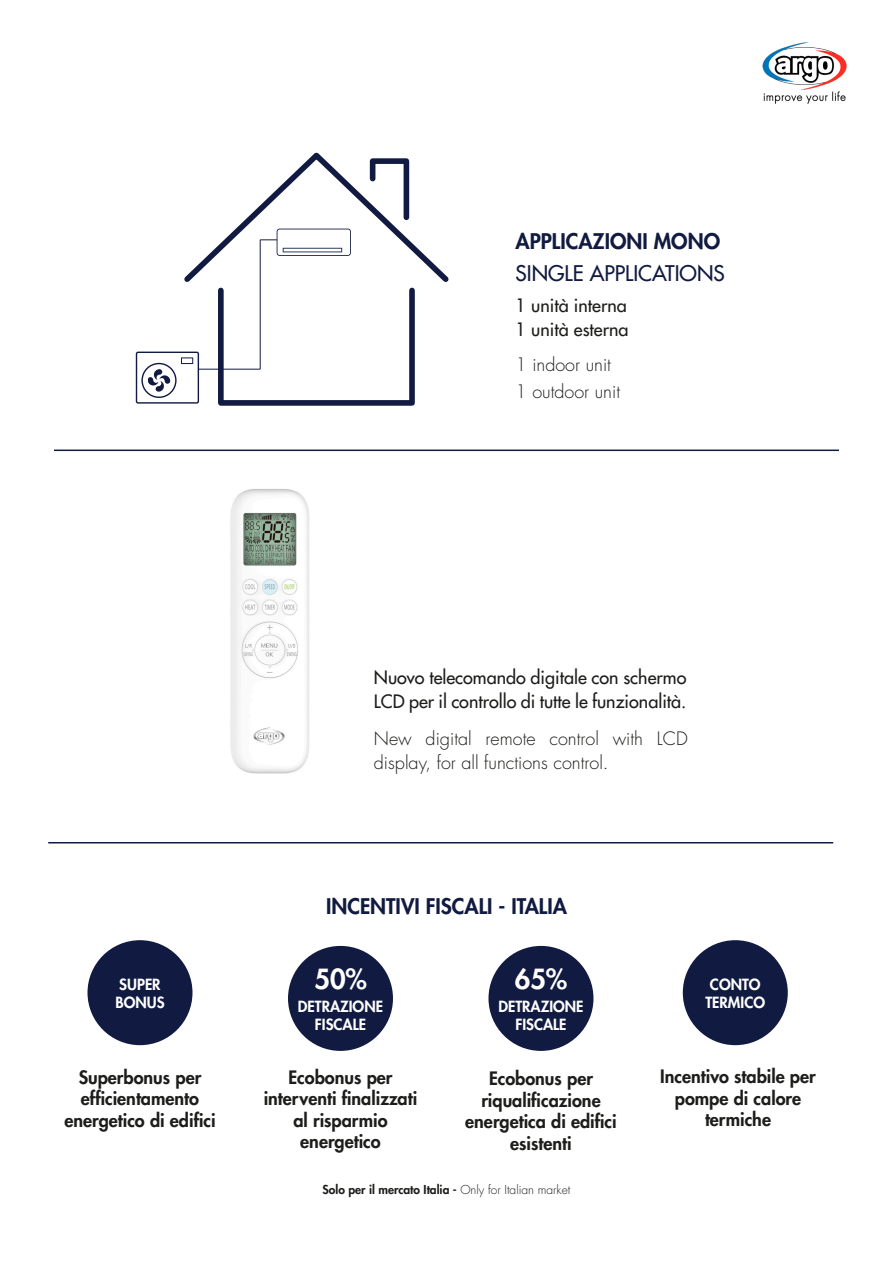
<style>
.page{position:relative;width:893px;height:1263px;background:#fff}
.page>*{position:absolute;margin:0;border:0;box-sizing:border-box;transform-origin:0 0}
.t1{font:800 27px "Futura LT";color:#fff}
.t2{font:800 21px "Futura LT";color:#111a40}
.t3{font:21px "Futura LT";color:#111a40}
.t4{font:800 18px/21.6px "Futura LT";color:#1d1d1b;text-align:center}
.t5{font:18px/24px "Futura LT";color:#1d1d1b}
.t6{font:300 18px/24px "Futura LT";color:#1d1d1b}
.t7{font:800 15px "Futura LT";color:#fff}
.t8{font:800 12px "Futura LT";color:#1d1d1b}
.s1{font-weight:300}
</style>
<div class="page">
<div style="left:218px;top:288px;width:197px;height:118px;border:6px solid #111a40"></div>
<div style="left:136px;top:352px;width:63px;height:52px;border:1px solid #111a40;border-radius:2px"></div>
<div style="left:141px;top:363px;width:36px;height:35px;border:1px solid #111a40;border-radius:50%"></div>
<div style="left:181px;top:358px;width:12px;height:6px;border:1px solid #111a40"></div>
<svg style="left:148px;top:369px;width:22px;height:23px"></svg>
<hr style="left:198px;top:369px;width:62px;height:1px;background:#111a40">
<svg style="left:184px;top:152px;width:265px;height:135px"></svg>
<hr style="left:260px;top:240px;width:1px;height:129px;background:#111a40">
<hr style="left:48px;top:842px;width:785px;height:1px;background:#111a40">
<hr style="left:54px;top:449px;width:785px;height:2px;background:#111a40">
<img style="left:762px;top:42px;width:85px;height:62px">
<div style="left:288px;top:946px;width:105px;height:105px;background:#111a40;border-radius:50%"></div>
<div style="left:488px;top:946px;width:105px;height:105px;background:#111a40;border-radius:50%"></div>
<div style="left:683px;top:940px;width:105px;height:105px;background:#111a40;border-radius:50%"></div>
<div style="left:87px;top:940px;width:105px;height:105px;background:#111a40;border-radius:50%"></div>
<img style="left:230px;top:489px;width:79px;height:285px">
<p class="t2" style="left:516px;top:227px;width:206px">APPLICAZIONI MONO</p>
<p class="t3" style="left:516px;top:260px;width:211px">SINGLE APPLICATIONS</p>
<p class="t5" style="left:516px;top:293px;width:113px">1 unità interna</p>
<p class="t5" style="left:516px;top:317px;width:115px">1 unità esterna</p>
<p class="t6" style="left:516px;top:353px;width:97px">1 indoor unit</p>
<p class="t6" style="left:516px;top:380px;width:106px">1 outdoor unit</p>
<p class="t5" style="left:374px;top:665px;width:314px">Nuovo telecomando digitale con schermo<br>LCD per il controllo di tutte le funzionalità.</p>
<p class="t6" style="left:374px;top:727px;width:315px">New digital remote control with LCD display, for all functions control.</p>
<p class="t7" style="left:119px;top:974px;width:43px">SUPER</p>
<p class="t7" style="left:115px;top:992px;width:51px">BONUS</p>
<p class="t2" style="left:326px;top:892px;width:242px">INCENTIVI FISCALI - ITALIA</p>
<p class="t1" style="left:314px;top:961px;width:54px">50%</p>
<p class="t7" style="left:298px;top:996px;width:87px">DETRAZIONE</p>
<p class="t7" style="left:315px;top:1014px;width:53px">FISCALE</p>
<p class="t1" style="left:515px;top:961px;width:54px">65%</p>
<p class="t7" style="left:498px;top:996px;width:87px">DETRAZIONE</p>
<p class="t7" style="left:515px;top:1014px;width:53px">FISCALE</p>
<p class="t7" style="left:710px;top:974px;width:52px">CONTO</p>
<p class="t7" style="left:705px;top:992px;width:61px">TERMICO</p>
<p class="t4" style="left:465px;top:1067px;width:153px">Ecobonus per riqualificazione energetica di edifici esistenti</p>
<p class="t4" style="left:660px;top:1065px;width:157px">Incentivo stabile per pompe di calore termiche</p>
<p class="t8" style="left:323px;top:1181px;width:249px">Solo per il mercato Italia - <span class="s1">Only for Italian market</span></p>
<p class="t4" style="left:64px;top:1066px;width:153px">Superbonus per efficientamento energetico di edifici</p>
<p class="t4" style="left:264px;top:1066px;width:155px">Ecobonus per interventi finalizzati al risparmio energetico</p>
</div>
